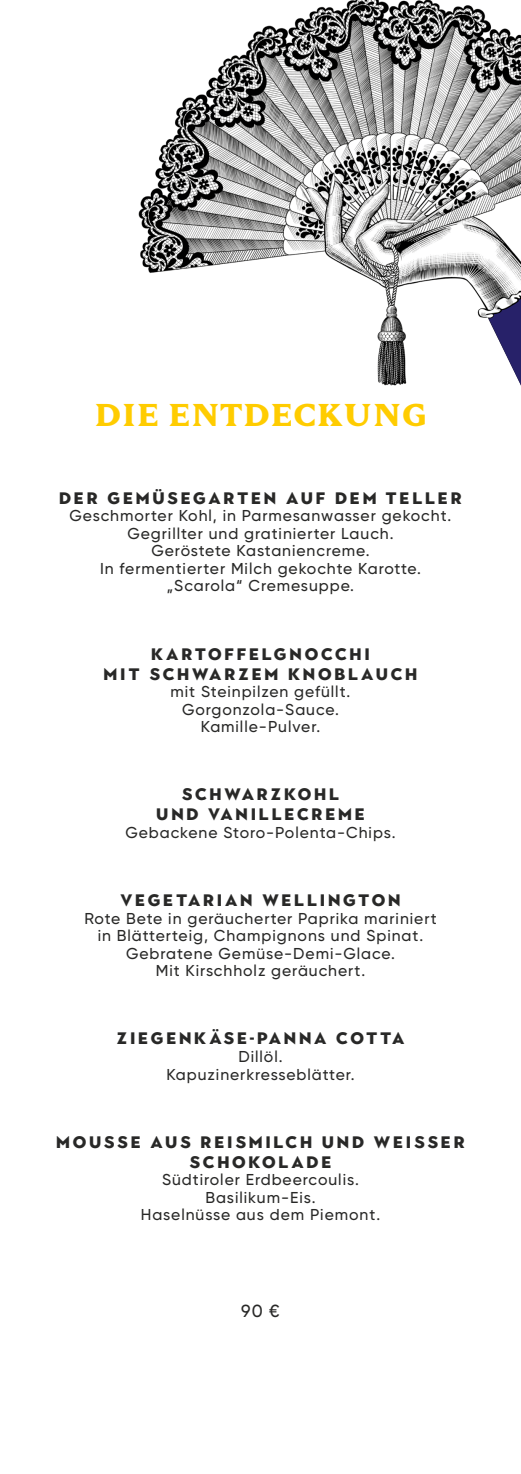
<style>
.page{position:relative;width:521px;height:1474px;background:#fff}
.page>*{position:absolute;margin:0;border:0;box-sizing:border-box;transform-origin:0 0}
.t1{font:800 31.5px "Tautz";letter-spacing:-.005em;color:#fc0}
.t2{font:500 17.5px "Gilroy";color:#282827}
.t3{font:900 16.62px/19.9px "Town 10 Display";letter-spacing:.165em;color:#282827;text-align:center}
.t4{font:500 15.75px/17.5px "Gilroy";letter-spacing:.06em;color:#282827;text-align:center}
</style>
<div class="page">
<img style="left:138px;top:0;width:383px;height:386px">
<svg style="left:488px;top:283px;width:33px;height:103px"></svg>
<h1 class="t1" style="left:94px;top:391px;width:335px">DIE ENTDECKUNG</h1>
<p class="t3" style="left:59px;top:488px;width:404px">DER GEMÜSEGARTEN AUF DEM TELLER</p>
<p class="t4" style="left:70px;top:507px;width:383px">Geschmorter Kohl, in Parmesanwasser gekocht.<br>Gegrillter und gratinierter Lauch.<br>Geröstete Kastaniencreme.<br>In fermentierter Milch gekochte Karotte. „Scarola“ Cremesuppe.</p>
<p class="t3" style="left:104px;top:644px;width:315px">KARTOFFELGNOCCHI<br>MIT SCHWARZEM KNOBLAUCH</p>
<p class="t4" style="left:171px;top:682px;width:181px">mit Steinpilzen gefüllt.<br>Gorgonzola-Sauce.<br>Kamille-Pulver.</p>
<p class="t3" style="left:156px;top:785px;width:210px">SCHWARZKOHL<br>UND VANILLECREME</p>
<p class="t4" style="left:125px;top:823px;width:272px">Gebackene Storo-Polenta-Chips.</p>
<p class="t3" style="left:121px;top:890px;width:281px">VEGETARIAN WELLINGTON</p>
<p class="t4" style="left:84px;top:909px;width:354px">Rote Bete in geräucherter Paprika mariniert in Blätterteig, Champignons und Spinat.<br>Gebratene Gemüse-Demi-Glace.<br>Mit Kirschholz geräuchert.</p>
<p class="t3" style="left:116px;top:1029px;width:289px">ZIEGENKÄSE-PANNA COTTA</p>
<p class="t4" style="left:166px;top:1047px;width:190px">Dillöl.<br>Kapuzinerkresseblätter.</p>
<p class="t3" style="left:56px;top:1132px;width:410px">MOUSSE AUS REISMILCH UND WEISSER<br>SCHOKOLADE</p>
<p class="t4" style="left:141px;top:1170px;width:241px">Südtiroler Erdbeercoulis.<br>Basilikum-Eis.<br>Haselnüsse aus dem Piemont.</p>
<p class="t2" style="left:241px;top:1299px;width:40px">90 €</p>
</div>
